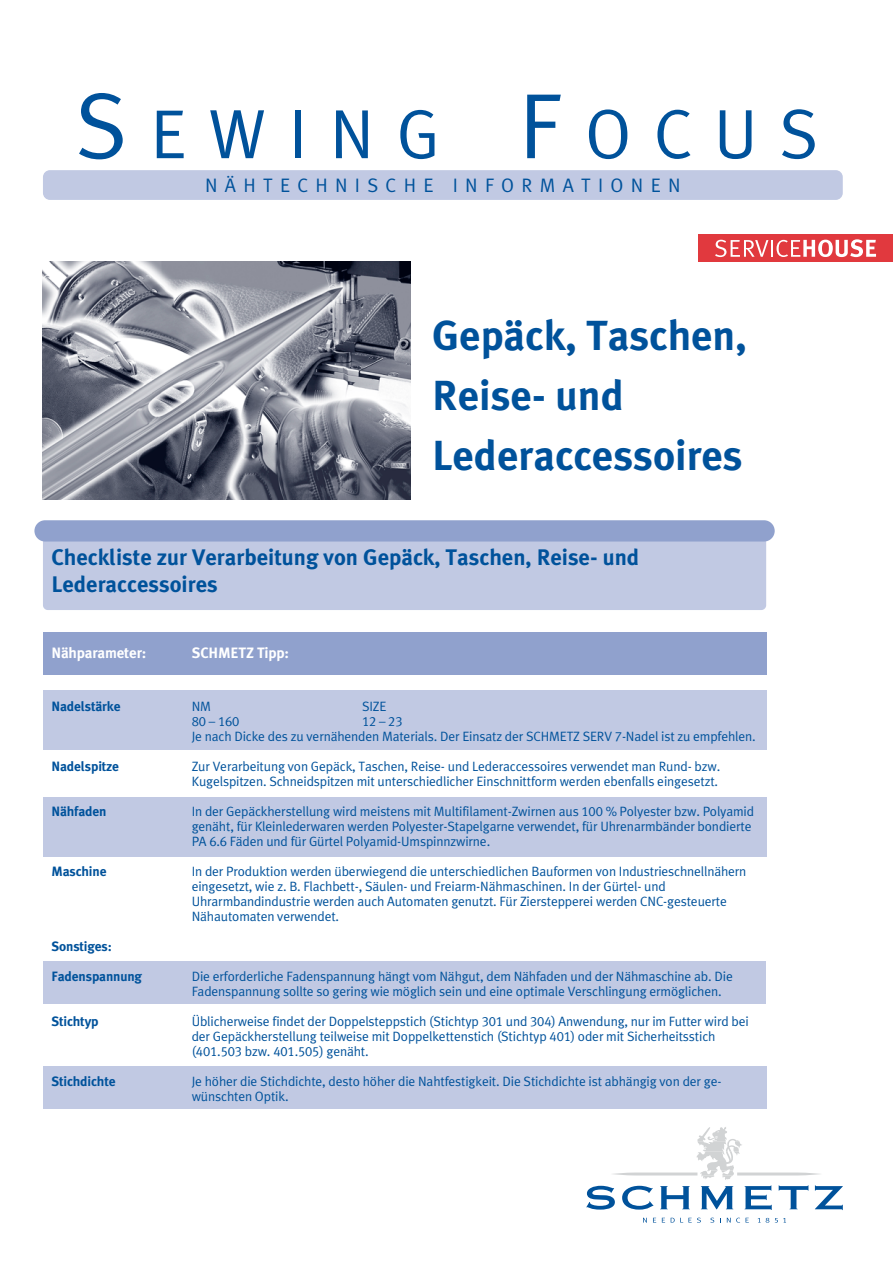
<style>
.page{position:relative;width:893px;height:1262px;background:#fff}
.page>*{position:absolute;margin:0;border:0;box-sizing:border-box;transform-origin:0 0}
.t1{font:69.75px "Meta Caps";letter-spacing:.33em;color:#00529b}
.t2{font:700 42px/60px "Schmetz";color:#00529b}
.t3{font:700 22.5px/27px "Schmetz";color:#00529b}
.t4{font:19.5px "Schmetz Normal";letter-spacing:.375em;color:#00529b}
.t5{font:700 15px "Schmetz";letter-spacing:-.01em;color:#fff}
.t6{font:13.5px/15px "Schmetz Normal";letter-spacing:-.01em;color:#00529b}
.t7{font:700 13.5px "Schmetz";letter-spacing:-.01em;color:#00529b}
.s1{font-size:93px}
</style>
<div class="page">
<div style="left:698px;top:234px;width:194px;height:27px;background:#e1393e"></div>
<svg style="left:715px;top:239px;width:161px;height:18px"></svg>
<div style="left:43px;top:170px;width:799px;height:30px;background:#c1c9e3;border-radius:7px"></div>
<svg style="left:643px;top:1217px;width:4px;height:5px"></svg>
<svg style="left:653px;top:1217px;width:21px;height:5px"></svg>
<svg style="left:680px;top:1217px;width:11px;height:5px"></svg>
<svg style="left:697px;top:1217px;width:4px;height:5px"></svg>
<svg style="left:710px;top:1217px;width:4px;height:5px"></svg>
<svg style="left:720px;top:1217px;width:10px;height:5px"></svg>
<svg style="left:736px;top:1217px;width:12px;height:5px"></svg>
<svg style="left:757px;top:1217px;width:29px;height:5px"></svg>
<svg style="left:586px;top:1127px;width:256px;height:83px"></svg>
<img style="left:43px;top:262px;width:368px;height:238px">
<div style="left:43px;top:531px;width:723px;height:79px;background:#c1c9e3;border-radius:5px"></div>
<div style="left:34px;top:520px;width:740px;height:21px;background:#90a1cd;border-radius:11px"></div>
<div style="left:43px;top:632px;width:723px;height:43px;background:#90a1cd"></div>
<div style="left:43px;top:690px;width:723px;height:60px;background:#c1c9e3"></div>
<div style="left:43px;top:961px;width:722px;height:42px;background:#c1c9e3"></div>
<div style="left:43px;top:1066px;width:723px;height:42px;background:#c1c9e3"></div>
<div style="left:43px;top:797px;width:723px;height:59px;background:#c1c9e3"></div>
<h1 class="t1" style="left:76px;top:93px;width:744px"><span class="s1">S</span>EWING <span class="s1">F</span>OCUS</h1>
<h3 class="t4" style="left:205px;top:178px;width:477px">NÄHTECHNISCHE INFORMATIONEN</h3>
<h2 class="t2" style="left:432px;top:309px;width:316px">Gepäck, Taschen,<br>Reise- und<br>Lederaccessoires</h2>
<h3 class="t3" style="left:51px;top:545px;width:589px">Checkliste zur Verarbeitung von Gepäck, Taschen, Reise- und<br>Lederaccessoires</h3>
<p class="t5" style="left:51px;top:647px;width:96px">Nähparameter:</p>
<p class="t5" style="left:192px;top:647px;width:99px">SCHMETZ Tipp:</p>
<p class="t7" style="left:51px;top:700px;width:71px">Nadelstärke</p>
<p class="t6" style="left:192px;top:699px;width:21px">NM</p>
<p class="t6" style="left:362px;top:699px;width:26px">SIZE</p>
<p class="t6" style="left:192px;top:714px;width:49px">80 – 160</p>
<p class="t6" style="left:192px;top:714px;width:565px;text-indent:170px">12 – 23<br>Je nach Dicke des zu vernähenden Materials. Der Einsatz der SCHMETZ SERV 7-Nadel ist zu empfehlen.</p>
<p class="t7" style="left:51px;top:760px;width:69px">Nadelspitze</p>
<p class="t6" style="left:192px;top:759px;width:530px">Zur Verarbeitung von Gepäck, Taschen, Reise- und Lederaccessoires verwendet man Rund- bzw.<br>Kugelspitzen. Schneidspitzen mit unterschiedlicher Einschnittform werden ebenfalls eingesetzt.</p>
<p class="t7" style="left:51px;top:805px;width:57px">Nähfaden</p>
<p class="t6" style="left:192px;top:804px;width:564px">In der Gepäckherstellung wird meistens mit Multifilament-Zwirnen aus 100 % Polyester bzw. Polyamid genäht, für Kleinlederwaren werden Polyester-Stapelgarne verwendet, für Uhrenarmbänder bondierte<br>PA 6.6 Fäden und für Gürtel Polyamid-Umspinnzwirne.</p>
<p class="t7" style="left:51px;top:865px;width:57px">Maschine</p>
<p class="t6" style="left:192px;top:864px;width:556px">In der Produktion werden überwiegend die unterschiedlichen Bauformen von Industrieschnellnähern eingesetzt, wie z. B. Flachbett-, Säulen- und Freiarm-Nähmaschinen. In der Gürtel- und Uhrarmbandindustrie werden auch Automaten genutzt. Für Zierstepperei werden CNC-gesteuerte Nähautomaten verwendet.</p>
<p class="t7" style="left:51px;top:940px;width:62px">Sonstiges:</p>
<p class="t7" style="left:51px;top:970px;width:92px">Fadenspannung</p>
<p class="t6" style="left:192px;top:969px;width:542px">Die erforderliche Fadenspannung hängt vom Nähgut, dem Nähfaden und der Nähmaschine ab. Die<br>Fadenspannung sollte so gering wie möglich sein und eine optimale Verschlingung ermöglichen.</p>
<p class="t7" style="left:51px;top:1015px;width:49px">Stichtyp</p>
<p class="t6" style="left:192px;top:1014px;width:558px">Üblicherweise findet der Doppelsteppstich (Stichtyp 301 und 304) Anwendung, nur im Futter wird bei der Gepäckherstellung teilweise mit Doppelkettenstich (Stichtyp 401) oder mit Sicherheitsstich (401.503 bzw. 401.505) genäht.</p>
<p class="t7" style="left:51px;top:1075px;width:66px">Stichdichte</p>
<p class="t6" style="left:192px;top:1074px;width:531px">Je höher die Stichdichte, desto höher die Nahtfestigkeit. Die Stichdichte ist abhängig von der ge&shy;wünschten Optik.</p>
</div>
